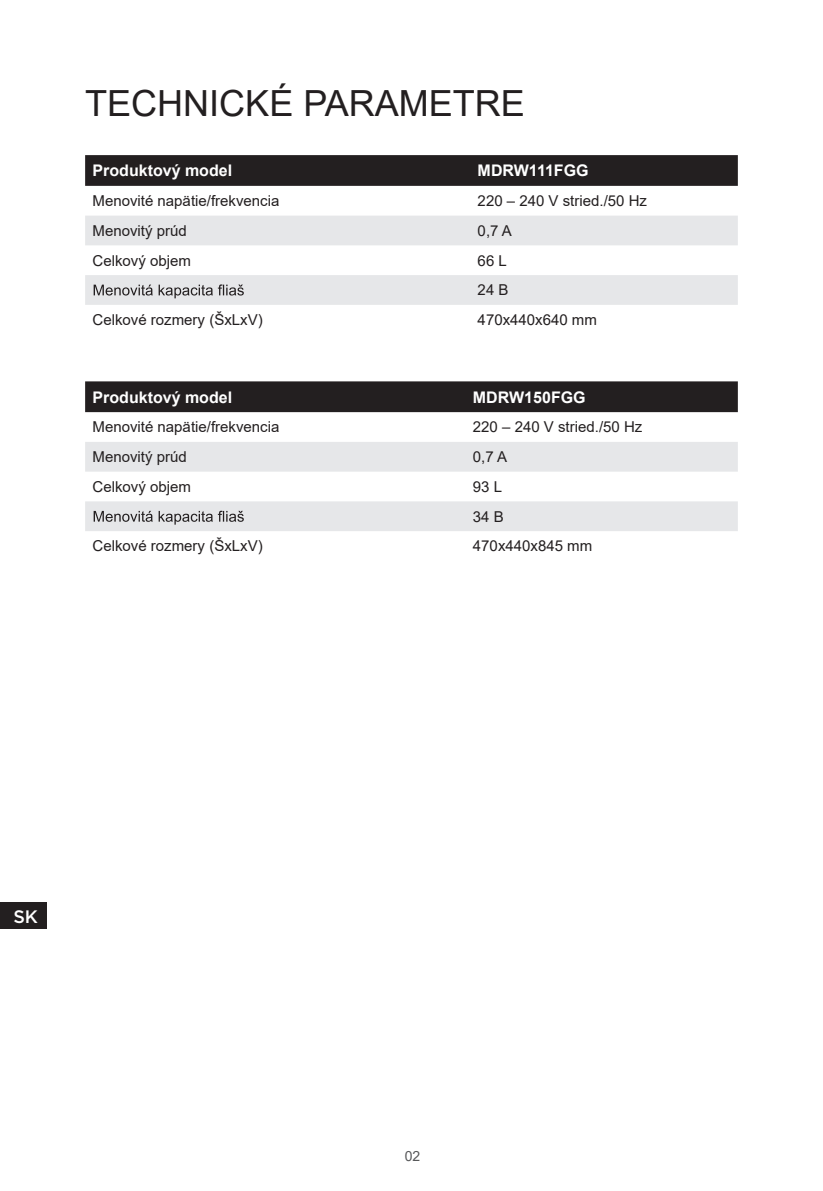
<style>
.page{position:relative;width:823px;height:1191px;background:#fff}
.page>*{position:absolute;margin:0;border:0;box-sizing:border-box;transform-origin:0 0}
.t1{font:36px "Arial";color:#231f20}
.t2{font:500 18px "Gotham";color:#fff}
.t3{font:700 16px "Arial";color:#fff}
.t4{font:15px/29.8px "Arial";color:#231f20}
.t5{font:14px "Arial";color:#57585a}
</style>
<div class="page">
<div style="left:0;top:902px;width:46px;height:26px;background:#231f20"></div>
<div style="left:85px;top:155px;width:652px;height:31px;background:#231f20"></div>
<svg style="left:85px;top:216px;width:652px;height:89px;fill:#e6e7e9"></svg>
<svg style="left:94px;top:284px;width:150px;height:14px;background:#b5b5b7"></svg>
<div style="left:85px;top:381px;width:652px;height:31px;background:#231f20"></div>
<svg style="left:85px;top:442px;width:652px;height:89px;fill:#e6e7e9"></svg>
<svg style="left:94px;top:511px;width:150px;height:13px;background:#b2b2b3"></svg>
<h1 class="t1" style="left:85px;top:78px;width:441px">TECHNICKÉ PARAMETRE</h1>
<p class="t3" style="left:92px;top:159px;width:141px">Produktový model</p>
<p class="t3" style="left:477px;top:159px;width:112px">MDRW111FGG</p>
<p class="t4" style="left:92px;top:186px;width:188px">Menovité napätie/frekvencia</p>
<p class="t4" style="left:477px;top:186px;width:171px">220 – 240 V stried./50 Hz</p>
<p class="t4" style="left:92px;top:216px;width:96px">Menovitý prúd</p>
<p class="t4" style="left:477px;top:216px;width:36px">0,7 A</p>
<p class="t4" style="left:92px;top:245px;width:100px">Celkový objem</p>
<p class="t4" style="left:477px;top:245px;width:32px">66 L<br>24 B</p>
<p class="t4" style="left:92px;top:305px;width:172px">Celkové rozmery (ŠxLxV)</p>
<p class="t4" style="left:477px;top:305px;width:121px">470x440x640 mm</p>
<p class="t3" style="left:92px;top:385px;width:141px">Produktový model</p>
<p class="t3" style="left:472px;top:385px;width:114px">MDRW150FGG</p>
<p class="t4" style="left:92px;top:412px;width:188px">Menovité napätie/frekvencia</p>
<p class="t4" style="left:472px;top:412px;width:171px">220 – 240 V stried./50 Hz</p>
<p class="t4" style="left:92px;top:442px;width:96px">Menovitý prúd</p>
<p class="t4" style="left:472px;top:442px;width:36px">0,7 A</p>
<p class="t4" style="left:92px;top:471px;width:100px">Celkový objem</p>
<p class="t4" style="left:472px;top:471px;width:32px">93 L<br>34 B</p>
<p class="t4" style="left:92px;top:531px;width:172px">Celkové rozmery (ŠxLxV)</p>
<p class="t4" style="left:472px;top:531px;width:121px">470x440x845 mm</p>
<p class="t2" style="left:13px;top:905px;width:26px">SK</p>
<p class="t5" style="left:404px;top:1146px;width:17px">02</p>
</div>
